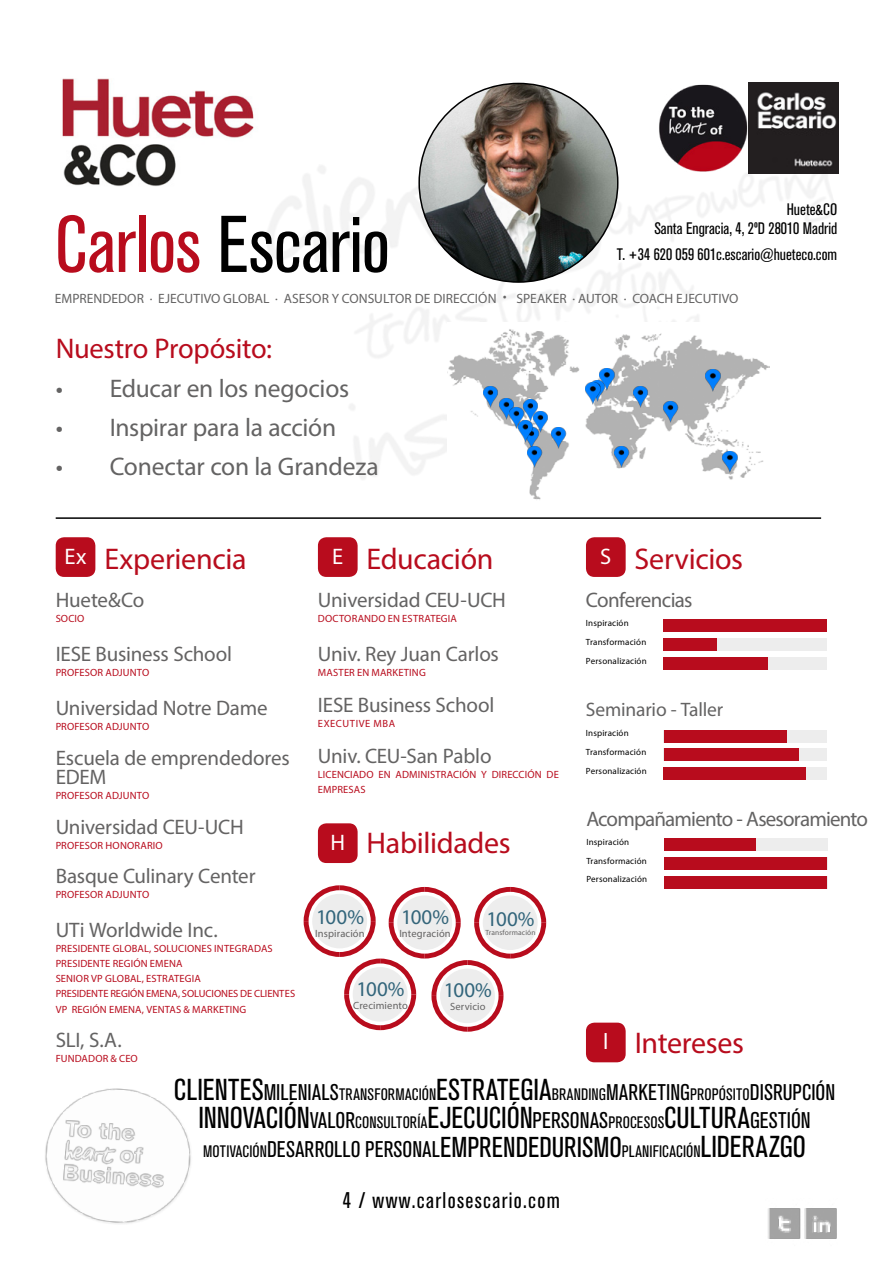
<style>
.page{position:relative;width:893px;height:1263px;background:#fff}
.page>*{position:absolute;margin:0;border:0;box-sizing:border-box;transform-origin:0 0}
.t1{font:condensed 79.5px "Akzidenz Grotesk BQ";letter-spacing:-.005em;color:#000}
.t2{font:condensed 30px "Akzidenz Grotesk BQ";letter-spacing:-.005em;color:#000}
.t3{font:30px "Myriad Pro";letter-spacing:-.01em;color:#b80c1d}
.t4{font:28.5px "Myriad Pro";letter-spacing:-.01em;color:#b80c1d}
.t5{font:25.5px "Myriad Pro";letter-spacing:-.01em;color:#646363}
.t6{font:condensed 22.5px "Akzidenz Grotesk BQ";letter-spacing:.06em;color:#000}
.t7{font:22.5px "Myriad Pro";color:#fff}
.t8{font:21px/19.5px "Myriad Pro";letter-spacing:-.01em;color:#646363}
.t9{font:21px "Myriad Pro";letter-spacing:-.04em;color:#646363}
.t10{font:21px "Myriad Pro";letter-spacing:-.025em;color:#32657b}
.t11{font:21px "Myriad Pro";letter-spacing:-.03em;color:#646363}
.t12{font:21px "Myriad Pro";color:#34657a}
.t13{font:19.5px "Myriad Pro";letter-spacing:-.01em;color:#646363}
.t14{font:condensed 16.5px/19.8px "Akzidenz Grotesk BQ";color:#000;text-align:right}
.t15{font:13.5px "Myriad Pro";letter-spacing:.005em;color:#646363}
.t16{font:10.5px/15px "Myriad Pro";letter-spacing:.015em;color:#b80c1d}
.t17{font:10.5px "Myriad Pro";letter-spacing:.01em;color:#646363}
.t18{font:10.5px "Myriad Pro";letter-spacing:.055em;color:#b80c1d}
.t19{font:9px/18.8px "Myriad Pro";letter-spacing:.02em;color:#000}
.t20{font:7.5px "Myriad Pro";letter-spacing:.02em;color:#646363}
.s1{color:#b80c1d}
.s2{font-size:22.5px}
.s3{font-size:22.5px;color:#fff}
.s4{font-size:30px}
.s5{font-size:16.5px}
.s6{font-size:28.5px}
</style>
<div class="page">
<img style="left:62px;top:78px;width:191px;height:109px">
<img style="left:253px;top:82px;width:586px;height:437px">
<img style="left:45px;top:1088px;width:146px;height:136px">
<img style="left:419px;top:84px;width:199px;height:198px">
<hr style="left:56px;top:517px;width:765px;height:2px;background:#000">
<div style="left:56px;top:537px;width:39px;height:40px;background:#b80c1d;border-radius:9px"></div>
<div style="left:318px;top:537px;width:40px;height:40px;background:#b80c1d;border-radius:9px"></div>
<div style="left:586px;top:1023px;width:40px;height:39px;background:#b80c1d;border-radius:9px"></div>
<div style="left:586px;top:537px;width:40px;height:40px;background:#b80c1d;border-radius:9px"></div>
<div style="left:664px;top:730px;width:163px;height:12px;background:#ededed"></div>
<div style="left:664px;top:619px;width:163px;height:13px;background:#b80c1d"></div>
<div style="left:664px;top:730px;width:122px;height:12px;background:#b80c1d"></div>
<div style="left:664px;top:657px;width:163px;height:13px;background:#ededed"></div>
<div style="left:664px;top:767px;width:163px;height:13px;background:#ededed"></div>
<div style="left:664px;top:657px;width:104px;height:13px;background:#b80c1d"></div>
<div style="left:664px;top:767px;width:142px;height:13px;background:#b80c1d"></div>
<div style="left:664px;top:638px;width:163px;height:13px;background:#ededed"></div>
<div style="left:664px;top:748px;width:163px;height:13px;background:#ededed"></div>
<div style="left:664px;top:638px;width:53px;height:13px;background:#b80c1d"></div>
<div style="left:664px;top:748px;width:135px;height:13px;background:#b80c1d"></div>
<img style="left:447px;top:322px;width:322px;height:185px">
<img style="left:591px;top:380px;width:14px;height:22px">
<img style="left:483px;top:386px;width:15px;height:21px">
<img style="left:524px;top:433px;width:15px;height:15px">
<img style="left:518px;top:421px;width:15px;height:21px">
<img style="left:533px;top:411px;width:15px;height:22px">
<img style="left:499px;top:399px;width:15px;height:21px">
<img style="left:633px;top:386px;width:15px;height:21px">
<img style="left:527px;top:446px;width:15px;height:22px">
<div style="left:664px;top:838px;width:163px;height:13px;background:#ededed"></div>
<div style="left:664px;top:838px;width:92px;height:13px;background:#b80c1d"></div>
<div style="left:664px;top:876px;width:163px;height:12px;background:#b80c1d"></div>
<div style="left:664px;top:857px;width:163px;height:13px;background:#b80c1d"></div>
<div style="left:318px;top:823px;width:40px;height:40px;background:#b80c1d;border-radius:9px"></div>
<img style="left:706px;top:370px;width:15px;height:21px">
<img style="left:600px;top:369px;width:14px;height:21px">
<img style="left:768px;top:1208px;width:69px;height:31px">
<img style="left:614px;top:446px;width:15px;height:22px">
<img style="left:664px;top:402px;width:14px;height:21px">
<img style="left:510px;top:407px;width:14px;height:21px">
<img style="left:551px;top:427px;width:15px;height:22px">
<img style="left:723px;top:451px;width:15px;height:22px">
<img style="left:523px;top:400px;width:15px;height:21px">
<img style="left:586px;top:383px;width:15px;height:21px">
<svg style="left:304px;top:885px;width:242px;height:147px"></svg>
<div style="left:440px;top:968px;width:55px;height:55px;background:#ededed;border-radius:50%"></div>
<h3 class="t14" style="left:654px;top:199px;width:184px">Huete&amp;CO<br>Santa Engracia, 4, 2ºD 28010 Madrid</h3>
<h3 class="t14" style="left:617px;top:244px;width:222px">T. +34 620 059 601c.escario@hueteco.com</h3>
<h1 class="t1" style="left:55px;top:200px;width:337px"><span class="s1">Carlos</span> Escario</h1>
<p class="t15" style="left:55px;top:290px;width:685px">EMPRENDEDOR · EJECUTIVO GLOBAL · ASESOR Y CONSULTOR DE DIRECCIÓN <span class="s2">·</span> SPEAKER · AUTOR · COACH EJECUTIVO</p>
<h3 class="t4" style="left:56px;top:331px;width:218px">Nuestro Propósito:</h3>
<h3 class="t5" style="left:56px;top:373px;width:295px">• Educar en los negocios</h3>
<h3 class="t5" style="left:56px;top:412px;width:282px">• Inspirar para la acción</h3>
<h3 class="t5" style="left:56px;top:451px;width:325px">• Conectar con la Grandeza</h3>
<h2 class="t3" style="left:104px;top:540px;width:144px">Experiencia</h2>
<h2 class="t3" style="left:367px;top:540px;width:128px">Educación</h2>
<h3 class="t7" style="left:65px;top:543px;width:23px">Ex</h3>
<h3 class="t7" style="left:332px;top:543px;width:13px">E</h3>
<h3 class="t8" style="left:56px;top:590px;width:90px">Huete&amp;Co</h3>
<p class="t16" style="left:56px;top:611px;width:30px">SOCIO</p>
<h3 class="t8" style="left:56px;top:644px;width:178px">IESE Business School</h3>
<p class="t16" style="left:56px;top:665px;width:95px">PROFESOR ADJUNTO</p>
<h3 class="t8" style="left:56px;top:698px;width:213px">Universidad Notre Dame</h3>
<p class="t16" style="left:56px;top:719px;width:95px">PROFESOR ADJUNTO</p>
<h3 class="t8" style="left:56px;top:748px;width:235px">Escuela de emprendedores<br>EDEM</h3>
<p class="t16" style="left:56px;top:788px;width:95px">PROFESOR ADJUNTO</p>
<h3 class="t8" style="left:56px;top:817px;width:190px">Universidad CEU-UCH</h3>
<p class="t16" style="left:56px;top:838px;width:109px">PROFESOR HONORARIO</p>
<h3 class="t8" style="left:56px;top:866px;width:201px">Basque Culinary Center</h3>
<p class="t16" style="left:56px;top:887px;width:95px">PROFESOR ADJUNTO</p>
<h3 class="t8" style="left:56px;top:920px;width:163px">UTi Worldwide Inc.</h3>
<p class="t16" style="left:56px;top:941px;width:241px">PRESIDENTE GLOBAL, SOLUCIONES INTEGRADAS PRESIDENTE REGIÓN EMENA<br>SENIOR VP GLOBAL, ESTRATEGIA<br>PRESIDENTE REGIÓN EMENA, SOLUCIONES DE CLIENTES VP REGIÓN EMENA, VENTAS &amp; MARKETING</p>
<h3 class="t8" style="left:56px;top:1030px;width:68px">SLI, S.A.</h3>
<p class="t16" style="left:56px;top:1051px;width:84px">FUNDADOR &amp; CEO</p>
<h3 class="t8" style="left:318px;top:590px;width:190px">Universidad CEU-UCH</h3>
<p class="t16" style="left:318px;top:611px;width:141px">DOCTORANDO EN ESTRATEGIA</p>
<h3 class="t8" style="left:318px;top:644px;width:182px">Univ. Rey Juan Carlos</h3>
<p class="t16" style="left:318px;top:665px;width:109px">MASTER EN MARKETING</p>
<h3 class="t8" style="left:318px;top:695px;width:178px">IESE Business School</h3>
<p class="t18" style="left:318px;top:717px;width:79px">EXECUTIVE MBA</p>
<h3 class="t8" style="left:318px;top:746px;width:175px">Univ. CEU-San Pablo</h3>
<p class="t16" style="left:318px;top:767px;width:242px">LICENCIADO EN ADMINISTRACIÓN Y DIRECCIÓN DE<br>EMPRESAS</p>
<h2 class="t3" style="left:330px;top:825px;width:182px"><span class="s3">H</span> Habilidades</h2>
<h3 class="t10" style="left:316px;top:904px;width:49px">100%</h3>
<p class="t17" style="left:315px;top:927px;width:51px">Inspiración</p>
<h3 class="t12" style="left:401px;top:904px;width:49px">100%</h3>
<p class="t17" style="left:399px;top:927px;width:53px">Integración</p>
<h3 class="t10" style="left:487px;top:906px;width:49px">100%</h3>
<p class="t20" style="left:485px;top:928px;width:52px">Transformación</p>
<h3 class="t10" style="left:357px;top:976px;width:49px">100%</h3>
<p class="t17" style="left:353px;top:998px;width:56px">Crecimiento</p>
<h3 class="t10" style="left:444px;top:977px;width:49px">100%</h3>
<p class="t17" style="left:450px;top:1000px;width:37px">Servicio</p>
<h2 class="t3" style="left:635px;top:540px;width:110px">Servicios</h2>
<h3 class="t11" style="left:586px;top:587px;width:108px">Conferencias</h3>
<h3 class="t7" style="left:600px;top:543px;width:13px">S</h3>
<p class="t19" style="left:586px;top:614px;width:44px">Inspiración</p>
<p class="t19" style="left:586px;top:632px;width:62px">Transformación<br>Personalización</p>
<h3 class="t13" style="left:586px;top:698px;width:139px">Seminario - Taller</h3>
<p class="t19" style="left:586px;top:724px;width:44px">Inspiración</p>
<p class="t19" style="left:586px;top:761px;width:62px">Personalización</p>
<p class="t19" style="left:586px;top:743px;width:62px">Transformación</p>
<h3 class="t9" style="left:586px;top:806px;width:283px">Acompañamiento - Asesoramiento</h3>
<p class="t19" style="left:586px;top:832px;width:44px">Inspiración</p>
<p class="t19" style="left:586px;top:870px;width:62px">Personalización</p>
<p class="t19" style="left:586px;top:851px;width:62px">Transformación</p>
<h3 class="t7" style="left:603px;top:1028px;width:7px">l</h3>
<h2 class="t3" style="left:635px;top:1024px;width:111px">Intereses</h2>
<h3 class="t14" style="left:174px;top:1085px;width:663px"><span class="s4">CLIENTES</span><span class="s2">MILENIALS</span>TRANSFORMACIÓN<span class="s4">ESTRATEGIA</span>BRANDING<span class="s2">MARKETING</span>PROPÓSITO<span class="s2">DISRUPCIÓN</span></h3>
<h2 class="t2" style="left:198px;top:1101px;width:614px">INNOVACIÓN<span class="s2">VALOR</span><span class="s5">CONSULTORÍA</span>EJECUCIÓN<span class="s2">PERSONAS</span><span class="s5">PROCESOS</span>CULTURA<span class="s2">GESTIÓN</span></h2>
<h3 class="t14" style="left:203px;top:1142px;width:604px">MOTIVACIÓN<span class="s2">DESARROLLO PERSONAL</span><span class="s6">EMPRENDEDURISMO</span>PLANIFICACIÓN<span class="s4">LIDERAZGO</span></h3>
<h3 class="t6" style="left:343px;top:1187px;width:219px">4 / www.carlosescario.com</h3>
</div>
